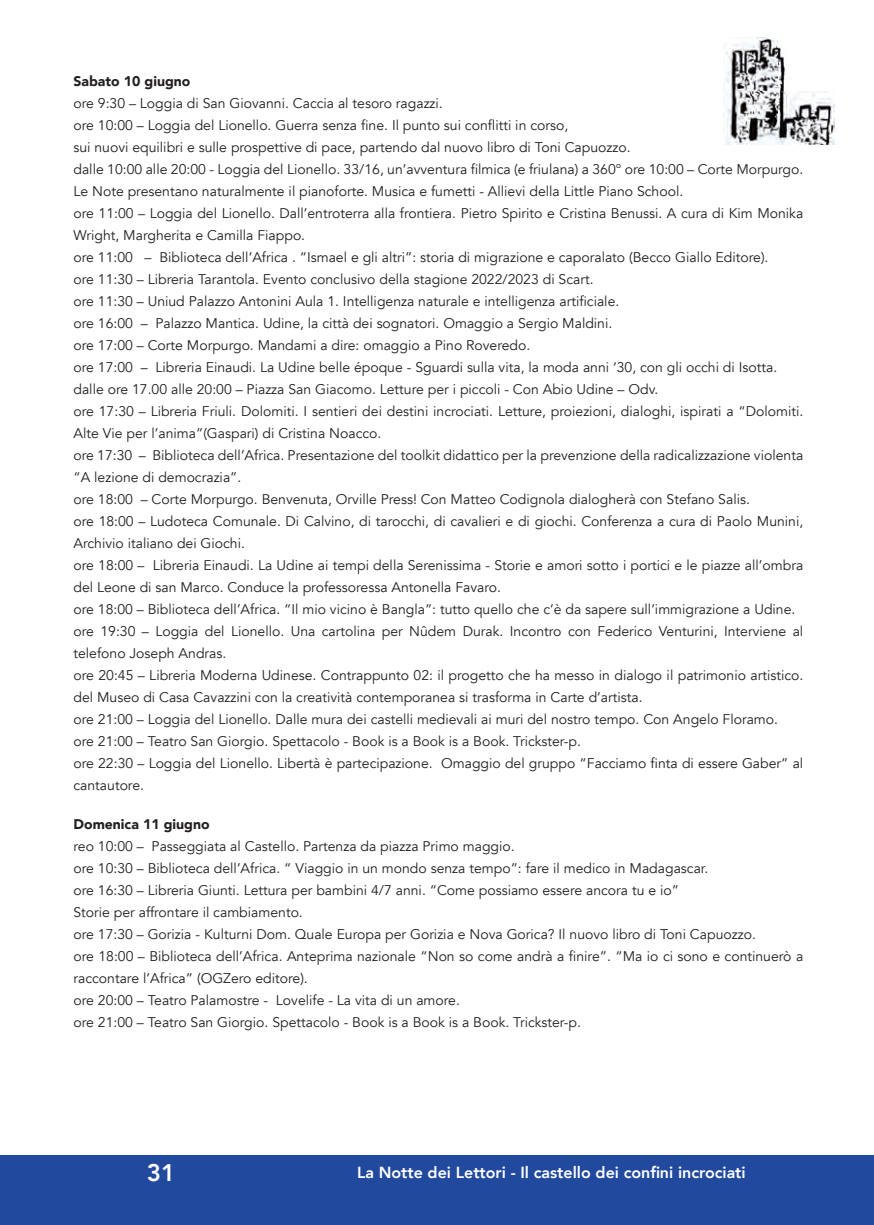
<style>
.page{position:relative;width:874px;height:1225px;background:#fff}
.page>*{position:absolute;margin:0;border:0;box-sizing:border-box;transform-origin:0 0}
.t1{font:800 24px "Avenir";color:#fff}
.t2{font:800 16px "Avenir";color:#fff}
.t3{font:14px/22px "Avenir";color:#231f20}
.t4{font:900 14px "Avenir";color:#231f20}
</style>
<div class="page">
<div style="left:0;top:1155px;width:873px;height:70px;background:#214a9e"></div>
<img style="left:723px;top:38px;width:110px;height:107px">
<p class="t4" style="left:73px;top:69px;width:118px">Sabato 10 giugno</p>
<p class="t3" style="left:73px;top:92px;width:731px">ore 9:30 – Loggia di San Giovanni. Caccia al tesoro ragazzi.<br>ore 10:00 – Loggia del Lionello. Guerra senza fine. Il punto sui conflitti in corso,<br>sui nuovi equilibri e sulle prospettive di pace, partendo dal nuovo libro di Toni Capuozzo.<br>dalle 10:00 alle 20:00 - Loggia del Lionello. 33/16, un’avventura filmica (e friulana) a 360° ore 10:00 – Corte Morpurgo.<br>Le Note presentano naturalmente il pianoforte. Musica e fumetti - Allievi della Little Piano School.<br>ore 11:00 – Loggia del Lionello. Dall’entroterra alla frontiera. Pietro Spirito e Cristina Benussi. A cura di Kim Monika Wright, Margherita e Camilla Fiappo.<br>ore 11:00 – Biblioteca dell’Africa . “Ismael e gli altri”: storia di migrazione e caporalato (Becco Giallo Editore).<br>ore 11:30 – Libreria Tarantola. Evento conclusivo della stagione 2022/2023 di Scart.<br>ore 11:30 – Uniud Palazzo Antonini Aula 1. Intelligenza naturale e intelligenza artificiale.<br>ore 16:00 – Palazzo Mantica. Udine, la città dei sognatori. Omaggio a Sergio Maldini.<br>ore 17:00 – Corte Morpurgo. Mandami a dire: omaggio a Pino Roveredo.<br>ore 17:00 – Libreria Einaudi. La Udine belle époque - Sguardi sulla vita, la moda anni ‘30, con gli occhi di Isotta. dalle ore 17.00 alle 20:00 – Piazza San Giacomo. Letture per i piccoli - Con Abio Udine – Odv.<br>ore 17:30 – Libreria Friuli. Dolomiti. I sentieri dei destini incrociati. Letture, proiezioni, dialoghi, ispirati a “Dolomiti.<br>Alte Vie per l’anima”(Gaspari) di Cristina Noacco.<br>ore 17:30 – Biblioteca dell’Africa. Presentazione del toolkit didattico per la prevenzione della radicalizzazione violenta “A lezione di democrazia”.<br>ore 18:00 – Corte Morpurgo. Benvenuta, Orville Press! Con Matteo Codignola dialogherà con Stefano Salis.<br>ore 18:00 – Ludoteca Comunale. Di Calvino, di tarocchi, di cavalieri e di giochi. Conferenza a cura di Paolo Munini, Archivio italiano dei Giochi.<br>ore 18:00 – Libreria Einaudi. La Udine ai tempi della Serenissima - Storie e amori sotto i portici e le piazze all’ombra del Leone di san Marco. Conduce la professoressa Antonella Favaro.<br>ore 18:00 – Biblioteca dell’Africa. “Il mio vicino è Bangla”: tutto quello che c’è da sapere sull’immigrazione a Udine. ore 19:30 – Loggia del Lionello. Una cartolina per Nûdem Durak. Incontro con Federico Venturini, Interviene al telefono Joseph Andras.<br>ore 20:45 – Libreria Moderna Udinese. Contrappunto 02: il progetto che ha messo in dialogo il patrimonio artistico. del Museo di Casa Cavazzini con la creatività contemporanea si trasforma in Carte d’artista.<br>ore 21:00 – Loggia del Lionello. Dalle mura dei castelli medievali ai muri del nostro tempo. Con Angelo Floramo.<br>ore 21:00 – Teatro San Giorgio. Spettacolo - Book is a Book is a Book. Trickster-p.<br>ore 22:30 – Loggia del Lionello. Libertà è partecipazione. Omaggio del gruppo “Facciamo finta di essere Gaber” al cantautore.</p>
<p class="t4" style="left:73px;top:812px;width:138px">Domenica 11 giugno</p>
<p class="t3" style="left:73px;top:835px;width:731px">reo 10:00 – Passeggiata al Castello. Partenza da piazza Primo maggio.<br>ore 10:30 – Biblioteca dell’Africa. “ Viaggio in un mondo senza tempo”: fare il medico in Madagascar.<br>ore 16:30 – Libreria Giunti. Lettura per bambini 4/7 anni. “Come possiamo essere ancora tu e io”<br>Storie per affrontare il cambiamento.<br>ore 17:30 – Gorizia - Kulturni Dom. Quale Europa per Gorizia e Nova Gorica? Il nuovo libro di Toni Capuozzo.<br>ore 18:00 – Biblioteca dell’Africa. Anteprima nazionale “Non so come andrà a finire”. “Ma io ci sono e continuerò a raccontare l’Africa” (OGZero editore).<br>ore 20:00 – Teatro Palamostre - Lovelife - La vita di un amore.<br>ore 21:00 – Teatro San Giorgio. Spettacolo - Book is a Book is a Book. Trickster-p.</p>
<h1 class="t1" style="left:147px;top:1154px;width:30px">31</h1>
<p class="t2" style="left:357px;top:1160px;width:390px">La Notte dei Lettori - Il castello dei confini incrociati</p>
</div>
